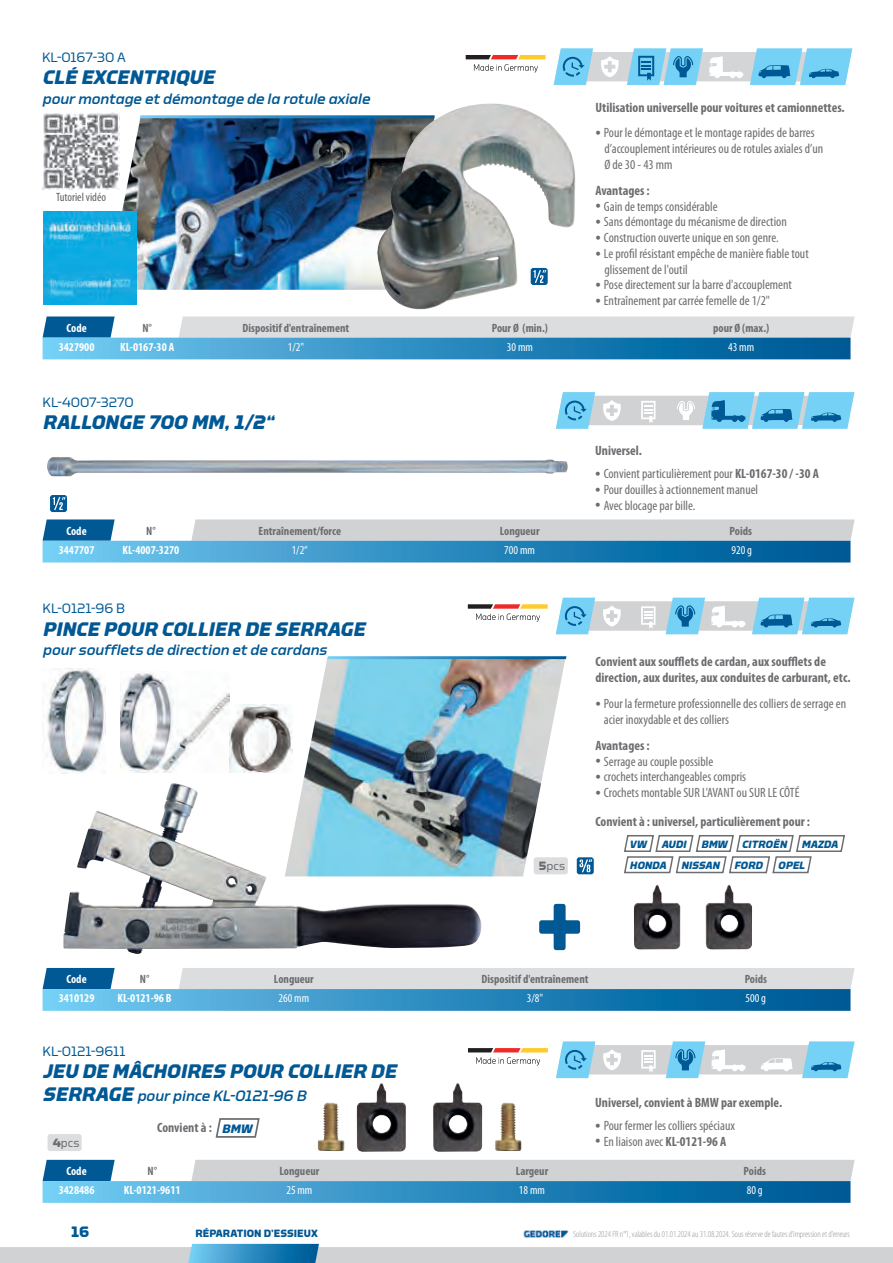
<style>
.page{position:relative;width:893px;height:1263px;background:#fff}
.page>*{position:absolute;margin:0;border:0;box-sizing:border-box;transform-origin:0 0}
.t1{font:700 101.25px "GEDORE Type";color:#005894;scale:.89 1}
.t2{font:italic 700 19.5px "GEDORE Type";color:#005894}
.t3{font:italic 500 15px "GEDORE Type";color:#005894}
.t4{font:700 15px "GEDORE Type";color:#005894}
.t5{font:condensed 13.5px/15.8px "Myriad Pro";color:#6c6d70}
.t6{font:700 condensed 13.5px/15.8px "Myriad Pro";color:#6c6d70}
.t7{font:13.5px "GEDORE Type";color:#005894}
.t8{font:700 condensed 12px "Myriad Pro";color:#6c6d70}
.t9{font:700 condensed 12px "Myriad Pro";color:#fff}
.t10{font:condensed 12px "Myriad Pro";color:#fff}
.t11{font:condensed 12px "Myriad Pro";color:#636366}
.t12{font:12px "GEDORE Type";color:#6c6d70}
.t13{font:italic 700 10.5px/21.3px "GEDORE Type";color:#005894}
.t14{font:700 10.5px "GEDORE Type";color:#005894}
.t15{font:300 condensed 9px "Myriad Pro";color:#939598}
.s1{font-family:"GEDORE Type";font-stretch:normal;font-size:15px}
.s2{font-weight:700}
.s3{font-family:"GEDORE Type";font-weight:400;font-stretch:normal;font-size:15px}
.s4{font-weight:400}
.s5{font-weight:700;font-size:19.5px}
.s6{font-family:"GEDORE Type";font-style:italic;font-stretch:normal;font-size:12.15px;color:#005894}
</style>
<div class="page">
<img style="left:523px;top:1230px;width:46px;height:8px">
<img style="left:107px;top:116px;width:269px;height:174px">
<hr style="left:140px;top:115px;width:294px;height:3px;background:#fff">
<img style="left:44px;top:212px;width:92px;height:92px">
<svg style="left:43px;top:316px;width:812px;height:43px;background:#7fb2cf"></svg>
<img style="left:376px;top:103px;width:199px;height:207px">
<img style="left:43px;top:113px;width:76px;height:77px">
<svg style="left:43px;top:519px;width:812px;height:43px;background:#7caecb"></svg>
<img style="left:47px;top:457px;width:521px;height:19px">
<svg style="left:50px;top:495px;width:17px;height:17px"></svg>
<svg style="left:556px;top:392px;width:298px;height:37px"></svg>
<img style="left:63px;top:784px;width:420px;height:170px">
<img style="left:285px;top:657px;width:281px;height:219px">
<hr style="left:328px;top:656px;width:238px;height:3px;background:#fff">
<svg style="left:468px;top:604px;width:80px;height:18px"></svg>
<svg style="left:556px;top:598px;width:298px;height:36px"></svg>
<img style="left:120px;top:673px;width:109px;height:99px">
<img style="left:43px;top:668px;width:62px;height:105px">
<img style="left:229px;top:705px;width:64px;height:68px">
<svg style="left:43px;top:968px;width:812px;height:43px;background:#7db1ce"></svg>
<svg style="left:577px;top:857px;width:17px;height:17px"></svg>
<svg style="left:624px;top:835px;width:221px;height:39px"></svg>
<svg style="left:534px;top:857px;width:34px;height:17px"></svg>
<img style="left:634px;top:885px;width:118px;height:64px">
<svg style="left:43px;top:1160px;width:812px;height:43px;background:#79adca"></svg>
<img style="left:357px;top:1083px;width:164px;height:69px">
<svg style="left:48px;top:1134px;width:34px;height:17px"></svg>
<svg style="left:468px;top:1048px;width:80px;height:17px"></svg>
<svg style="left:556px;top:1041px;width:299px;height:37px"></svg>
<svg style="left:215px;top:1118px;width:45px;height:20px"></svg>
<svg style="left:0;top:1244px;width:893px;height:19px;background:#c0ced7"></svg>
<svg style="left:466px;top:55px;width:80px;height:17px"></svg>
<svg style="left:554px;top:48px;width:298px;height:37px;background:#94cde7"></svg>
<svg style="left:531px;top:268px;width:17px;height:17px"></svg>
<p class="t7" style="left:42px;top:50px;width:85px">KL-0167-30 A</p>
<h2 class="t2" style="left:42px;top:67px;width:178px">CLÉ EXCENTRIQUE</h2>
<p class="t3" style="left:42px;top:90px;width:332px">pour montage et démontage de la rotule axiale</p>
<p class="t11" style="left:56px;top:189px;width:51px">Tutoriel vidéo</p>
<p class="t6" style="left:595px;top:100px;width:251px">Utilisation universelle pour voitures et camionnettes.</p>
<p class="t5" style="left:604px;top:125px;width:220px;text-indent:-9px"><span class="s1">•</span> Pour le démontage et le montage rapides de barres d’accouplement intérieures ou de rotules axiales d’un<br>Ø de 30 - 43 mm</p>
<p class="t6" style="left:595px;top:182px;width:56px">Avantages :</p>
<p class="t5" style="left:595px;top:198px;width:124px"><span class="s1">•</span> Gain de temps considérable</p>
<p class="t5" style="left:595px;top:214px;width:193px"><span class="s1">•</span> Sans démontage du mécanisme de direction</p>
<p class="t5" style="left:595px;top:230px;width:185px"><span class="s1">•</span> Construction ouverte unique en son genre.</p>
<p class="t5" style="left:604px;top:245px;width:206px;text-indent:-9px"><span class="s1">•</span> Le profil résistant empêche de manière fiable tout glissement de l'outil</p>
<p class="t5" style="left:595px;top:277px;width:198px"><span class="s1">•</span> Pose directement sur la barre d'accouplement</p>
<p class="t5" style="left:595px;top:293px;width:176px"><span class="s1">•</span> Entraînement par carrée femelle de 1/2"</p>
<p class="t9" style="left:66px;top:320px;width:22px">Code</p>
<p class="t8" style="left:142px;top:320px;width:11px">N°</p>
<p class="t8" style="left:242px;top:320px;width:108px">Dispositif d'entraînement</p>
<p class="t8" style="left:492px;top:320px;width:58px">Pour Ø (min.)</p>
<p class="t8" style="left:713px;top:320px;width:58px">pour Ø (max.)</p>
<p class="t9" style="left:59px;top:339px;width:37px">3427900</p>
<p class="t9" style="left:120px;top:339px;width:55px">KL-0167-30 A</p>
<p class="t10" style="left:288px;top:340px;width:18px">1/2"</p>
<p class="t10" style="left:507px;top:340px;width:28px">30 mm</p>
<p class="t10" style="left:728px;top:340px;width:28px">43 mm</p>
<p class="t7" style="left:43px;top:394px;width:93px">KL-4007-3270</p>
<h2 class="t2" style="left:43px;top:411px;width:237px">RALLONGE 700 MM,1/2“</h2>
<p class="t6" style="left:595px;top:442px;width:48px">Universel.</p>
<p class="t5" style="left:595px;top:465px;width:225px"><span class="s1">•</span> Convient particulièrement pour <span class="s2">KL-0167-30 / -30 A</span></p>
<p class="t5" style="left:595px;top:481px;width:165px"><span class="s1">•</span> Pour douilles à actionnement manuel</p>
<p class="t5" style="left:595px;top:497px;width:102px"><span class="s1">•</span> Avec blocage par bille.</p>
<p class="t9" style="left:66px;top:523px;width:22px">Code</p>
<p class="t8" style="left:146px;top:523px;width:11px">N°</p>
<p class="t8" style="left:259px;top:523px;width:84px">Entraînement/force</p>
<p class="t8" style="left:500px;top:523px;width:41px">Longueur</p>
<p class="t8" style="left:730px;top:523px;width:24px">Poids</p>
<p class="t9" style="left:59px;top:542px;width:37px">3447707</p>
<p class="t9" style="left:123px;top:542px;width:58px">KL-4007-3270</p>
<p class="t10" style="left:292px;top:543px;width:18px">1/2“</p>
<p class="t10" style="left:504px;top:543px;width:32px">700 mm</p>
<p class="t10" style="left:731px;top:543px;width:22px">920 g</p>
<p class="t7" style="left:43px;top:601px;width:84px">KL-0121-96 B</p>
<h2 class="t2" style="left:43px;top:618px;width:328px">PINCE POUR COLLIER DE SERRAGE</h2>
<p class="t3" style="left:43px;top:641px;width:289px">pour soufflets de direction et de cardans</p>
<p class="t12" style="left:539px;top:859px;width:28px"><span class="s2">5</span>pcs</p>
<h1 class="t1" style="left:537px;top:870px;width:53px">+</h1>
<p class="t6" style="left:595px;top:653px;width:257px">Convient aux soufflets de cardan, aux soufflets de direction, aux durites, aux conduites de carburant, etc.</p>
<p class="t5" style="left:604px;top:695px;width:244px;text-indent:-9px"><span class="s1">•</span> Pour la fermeture professionnelle des colliers de serrage en acier inoxydable et des colliers</p>
<p class="t6" style="left:595px;top:737px;width:56px">Avantages :</p>
<p class="t5" style="left:595px;top:753px;width:119px"><span class="s1">•</span> Serrage au couple possible</p>
<p class="t5" style="left:595px;top:769px;width:152px"><span class="s1">•</span> crochets interchangeables compris</p>
<p class="t6" style="left:595px;top:778px;width:216px;line-height:29.2px"><span class="s3">•</span> <span class="s4">Crochets montable SUR L'AVANT ou SUR LE CÔTÉ<br></span>Convient à : universel, particulièrement pour :</p>
<p class="t13" style="left:630px;top:833px;width:179px">VW AUDI BMW CITROËN<br>HONDA NISSAN FORD OPEL</p>
<p class="t13" style="left:802px;top:833px;width:40px">MAZDA</p>
<p class="t9" style="left:66px;top:971px;width:22px">Code</p>
<p class="t8" style="left:140px;top:971px;width:11px">N°</p>
<p class="t8" style="left:274px;top:971px;width:41px">Longueur</p>
<p class="t8" style="left:482px;top:971px;width:108px">Dispositif d'entraînement</p>
<p class="t8" style="left:745px;top:971px;width:24px">Poids</p>
<p class="t9" style="left:59px;top:991px;width:37px">3410129</p>
<p class="t9" style="left:117px;top:991px;width:56px">KL-0121-96 B</p>
<p class="t10" style="left:279px;top:991px;width:32px">260 mm</p>
<p class="t10" style="left:527px;top:991px;width:18px">3/8"</p>
<p class="t10" style="left:745px;top:991px;width:22px">500 g</p>
<p class="t7" style="left:43px;top:1043px;width:84px">KL-0121-9611</p>
<h2 class="t2" style="left:43px;top:1060px;width:359px">JEU DE MÂCHOIRES POUR COLLIER DE</h2>
<p class="t3" style="left:43px;top:1087px;width:268px"><span class="s5">SERRAGE</span> pour pince KL-0121-96 B</p>
<p class="t6" style="left:157px;top:1120px;width:99px">Convient à : <span class="s6">BMW</span></p>
<p class="t6" style="left:595px;top:1094px;width:189px">Universel, convient à BMW par exemple.</p>
<p class="t5" style="left:595px;top:1117px;width:141px"><span class="s1">•</span> Pour fermer les colliers spéciaux</p>
<p class="t12" style="left:53px;top:1135px;width:28px"><span class="s2">4</span>pcs</p>
<p class="t5" style="left:595px;top:1133px;width:133px"><span class="s1">•</span> En liaison avec <span class="s2">KL-0121-96 A</span></p>
<p class="t9" style="left:66px;top:1163px;width:22px">Code</p>
<p class="t8" style="left:147px;top:1163px;width:11px">N°</p>
<p class="t8" style="left:279px;top:1163px;width:41px">Longueur</p>
<p class="t8" style="left:516px;top:1163px;width:34px">Largeur</p>
<p class="t8" style="left:744px;top:1163px;width:24px">Poids</p>
<p class="t9" style="left:59px;top:1183px;width:37px">3428486</p>
<p class="t9" style="left:124px;top:1183px;width:58px">KL-0121-9611</p>
<p class="t10" style="left:286px;top:1183px;width:28px">25 mm</p>
<p class="t10" style="left:519px;top:1183px;width:28px">18 mm</p>
<p class="t10" style="left:747px;top:1183px;width:17px">80 g</p>
<p class="t4" style="left:71px;top:1223px;width:20px">16</p>
<p class="t15" style="left:573px;top:1228px;width:278px">Solutions 2024 FR n°1, valables du 01.01.2024 au 31.08.2024. Sous réserve de fautes d’impression et d’erreurs</p>
<p class="t14" style="left:195px;top:1227px;width:124px">RÉPARATION D’ESSIEUX</p>
</div>
